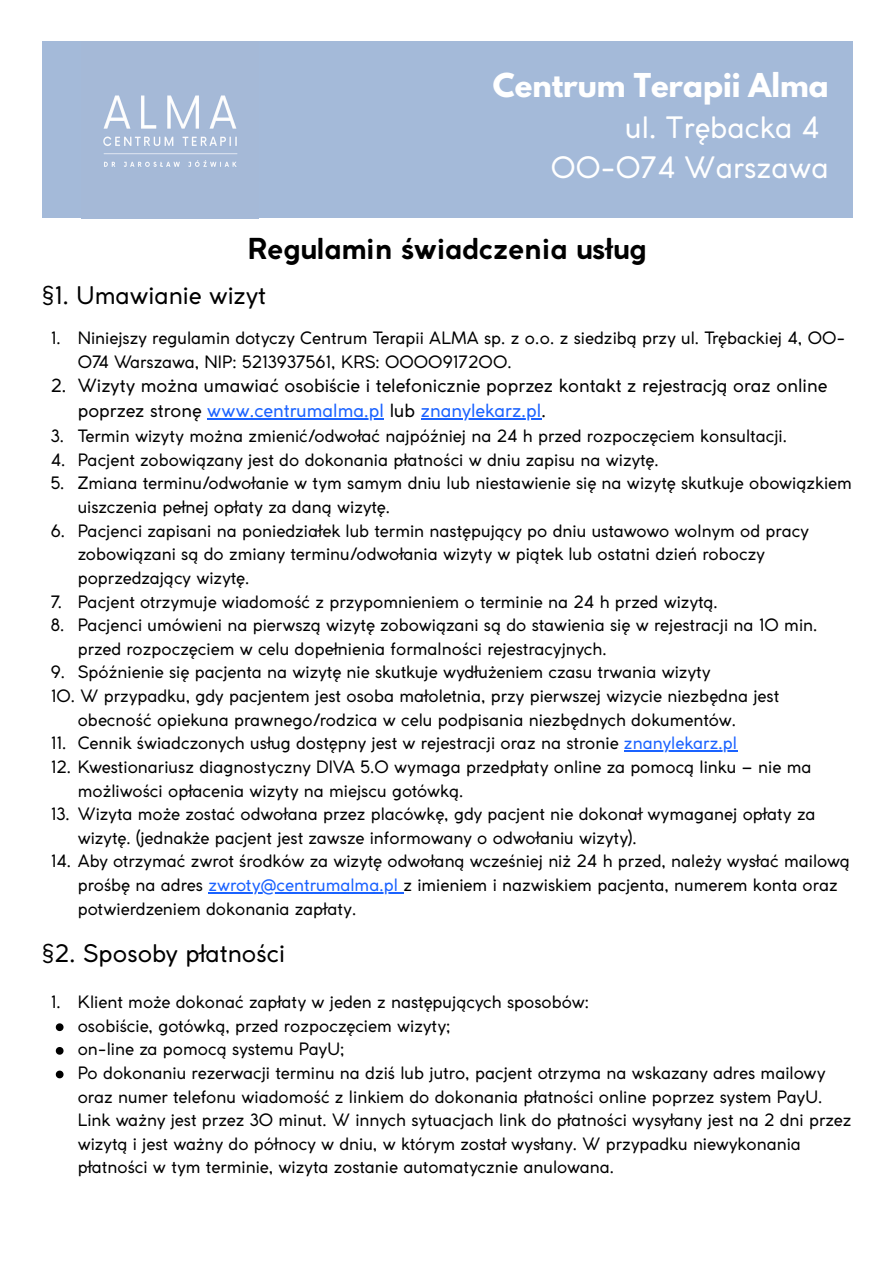
<style>
.page{position:relative;width:894px;height:1263px;background:#fff}
.page>*{position:absolute;margin:0;border:0;box-sizing:border-box;transform-origin:0 0}
.t1{font:29.1px "Coco Gothic";color:#fff}
.t2{font:700 29.1px "League Spartan";color:#fff}
.t3{font:700 28.5px "Coco Gothic";color:#000}
.t4{font:24px "Coco Gothic";color:#000}
.t5{font:18px/25.8px "Coco Gothic";color:#000}
.t6{font:16.8px/23.7px "Coco Gothic";color:#000}
.s1{color:#1a62ff}
</style>
<div class="page">
<div style="left:42px;top:42px;width:810px;height:176px;background:#a4bad9"></div>
<img style="left:103px;top:95px;width:135px;height:72px">
<hr style="left:207px;top:418px;width:177px;height:2px;background:#1a62ff">
<hr style="left:420px;top:418px;width:121px;height:2px;background:#1a62ff">
<hr style="left:623px;top:750px;width:113px;height:2px;background:#1a62ff">
<hr style="left:208px;top:892px;width:195px;height:1px;background:#1a62ff">
<svg style="left:56px;top:1023px;width:7px;height:8px"></svg>
<svg style="left:56px;top:1047px;width:7px;height:8px"></svg>
<svg style="left:56px;top:1071px;width:7px;height:7px"></svg>
<p class="t2" style="left:493px;top:71px;width:337px">Centrum Terapii Alma</p>
<p class="t1" style="left:625px;top:116px;width:196px">ul. Trębacka 4</p>
<p class="t1" style="left:550px;top:156px;width:279px">00-074 Warszawa</p>
<h1 class="t3" style="left:247px;top:238px;width:400px">Regulamin świadczenia usług</h1>
<h2 class="t4" style="left:42px;top:286px;width:226px">§1. Umawianie wizyt</h2>
<p class="t6" style="left:78px;top:328px;width:768px;text-indent:-27px">1. Niniejszy regulamin dotyczy Centrum Terapii ALMA sp. z o.o. z siedzibą przy ul. Trębackiej 4, 00-<br>074 Warszawa, NIP: 5213937561, KRS: 0000917200.</p>
<p class="t5" style="left:78px;top:374px;width:751px;text-indent:-27px">2. Wizyty można umawiać osobiście i telefonicznie poprzez kontakt z rejestracją oraz online poprzez stronę <span class="s1">www.centrumalma.pl</span> lub <span class="s1">znanylekarz.pl</span>.</p>
<p class="t6" style="left:51px;top:426px;width:737px">3. Termin wizyty można zmienić/odwołać najpóźniej na 24 h przed rozpoczęciem konsultacji.</p>
<p class="t6" style="left:51px;top:449px;width:609px">4. Pacjent zobowiązany jest do dokonania płatności w dniu zapisu na wizytę.</p>
<p class="t6" style="left:78px;top:473px;width:775px;text-indent:-27px">5. Zmiana terminu/odwołanie w tym samym dniu lub niestawienie się na wizytę skutkuje obowiązkiem uiszczenia pełnej opłaty za daną wizytę.</p>
<p class="t6" style="left:78px;top:520px;width:732px;text-indent:-27px">6. Pacjenci zapisani na poniedziałek lub termin następujący po dniu ustawowo wolnym od pracy zobowiązani są do zmiany terminu/odwołania wizyty w piątek lub ostatni dzień roboczy poprzedzający wizytę.</p>
<p class="t6" style="left:51px;top:591px;width:668px">7. Pacjent otrzymuje wiadomość z przypomnieniem o terminie na 24 h przed wizytą.</p>
<p class="t6" style="left:78px;top:615px;width:741px;text-indent:-27px">8. Pacjenci umówieni na pierwszą wizytę zobowiązani są do stawienia się w rejestracji na 10 min. przed rozpoczęciem w celu dopełnienia formalności rejestracyjnych.</p>
<p class="t6" style="left:51px;top:662px;width:661px">9. Spóźnienie się pacjenta na wizytę nie skutkuje wydłużeniem czasu trwania wizyty</p>
<p class="t6" style="left:78px;top:686px;width:703px;text-indent:-27px">10. W przypadku, gdy pacjentem jest osoba małoletnia, przy pierwszej wizycie niezbędna jest obecność opiekuna prawnego/rodzica w celu podpisania niezbędnych dokumentów.</p>
<p class="t6" style="left:51px;top:733px;width:687px">11. Cennik świadczonych usług dostępny jest w rejestracji oraz na stronie <span class="s1">znanylekarz.pl</span></p>
<p class="t6" style="left:78px;top:756px;width:735px;text-indent:-27px">12. Kwestionariusz diagnostyczny DIVA 5.0 wymaga przedpłaty online za pomocą linku – nie ma możliwości opłacenia wizyty na miejscu gotówką.</p>
<p class="t6" style="left:78px;top:804px;width:739px;text-indent:-27px">13. Wizyta może zostać odwołana przez placówkę, gdy pacjent nie dokonał wymaganej opłaty za wizytę. (jednakże pacjent jest zawsze informowany o odwołaniu wizyty).</p>
<p class="t6" style="left:78px;top:851px;width:773px;text-indent:-27px">14. Aby otrzymać zwrot środków za wizytę odwołaną wcześniej niż 24 h przed, należy wysłać mailową prośbę na adres <span class="s1">zwroty@centrumalma.pl</span> z imieniem i nazwiskiem pacjenta, numerem konta oraz potwierdzeniem dokonania zapłaty.</p>
<h2 class="t4" style="left:42px;top:944px;width:245px">§2. Sposoby płatności</h2>
<p class="t6" style="left:51px;top:992px;width:539px">1. Klient może dokonać zapłaty w jeden z następujących sposobów:</p>
<p class="t6" style="left:78px;top:1015px;width:374px">osobiście, gotówką, przed rozpoczęciem wizyty;</p>
<p class="t6" style="left:78px;top:1039px;width:268px">on-line za pomocą systemu PayU;</p>
<p class="t6" style="left:78px;top:1062px;width:775px">Po dokonaniu rezerwacji terminu na dziś lub jutro, pacjent otrzyma na wskazany adres mailowy oraz numer telefonu wiadomość z linkiem do dokonania płatności online poprzez system PayU.<br>Link ważny jest przez 30 minut. W innych sytuacjach link do płatności wysyłany jest na 2 dni przez wizytą i jest ważny do północy w dniu, w którym został wysłany. W przypadku niewykonania płatności w tym terminie, wizyta zostanie automatycznie anulowana.</p>
</div>
